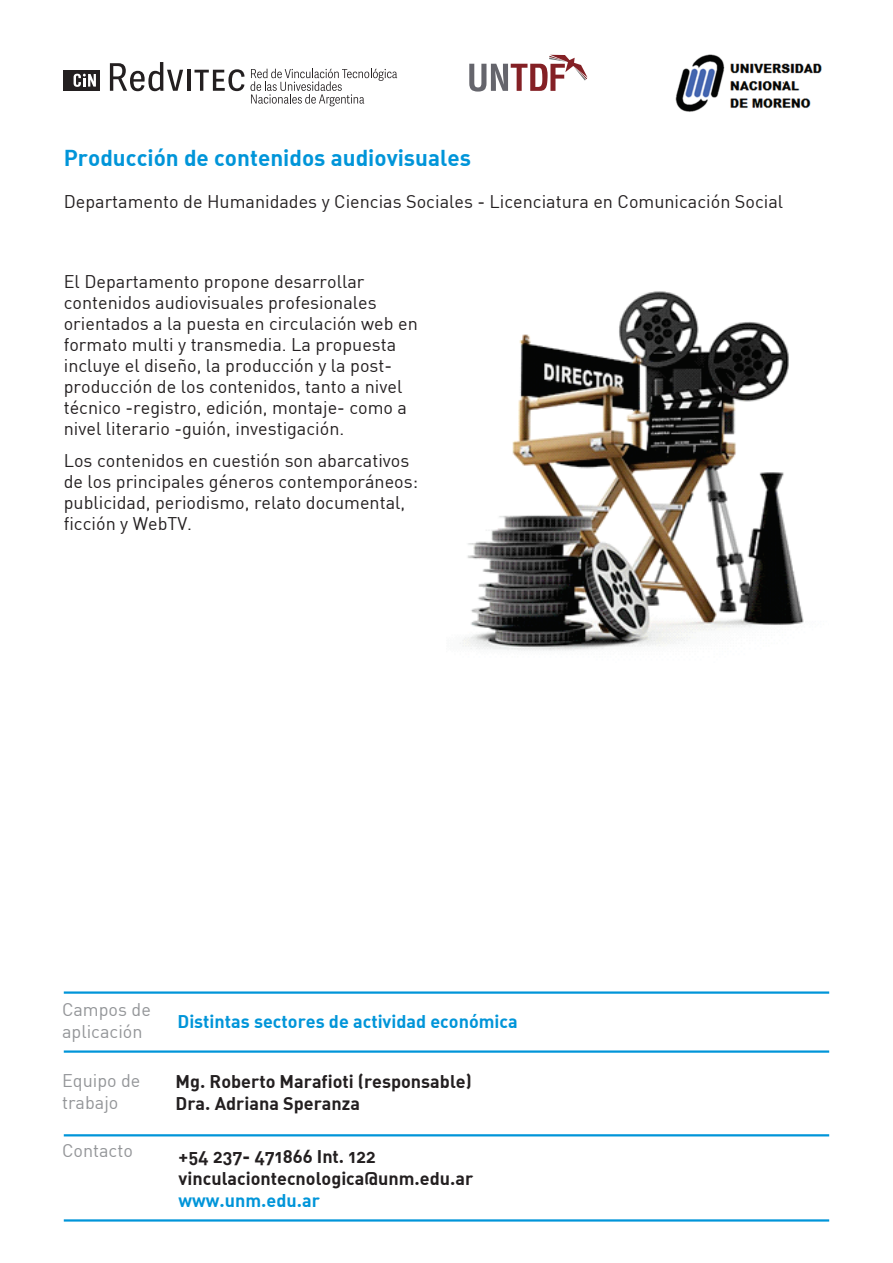
<style>
.page{position:relative;width:893px;height:1263px;background:#fff}
.page>*{position:absolute;margin:0;border:0;box-sizing:border-box;transform-origin:0 0}
.t1{font:22.5px "DIN Bold Alternate";color:#0095d9}
.t2{font:18px/21.1px "DIN";color:#231f20}
.t3{font:18px/22px "DIN Bold Alternate";color:#231f20}
.t4{font:18px "DIN Bold Alternate";color:#0095d9}
.t5{font:18px/21.8px "DIN";color:#939598}
</style>
<div class="page">
<div style="left:64px;top:70px;width:36px;height:21px;background:#231f20"></div>
<svg style="left:74px;top:74px;width:22px;height:13px"></svg>
<svg style="left:110px;top:62px;width:73px;height:29px"></svg>
<hr style="left:187px;top:70px;width:3px;height:21px;background:#231f20">
<svg style="left:194px;top:69px;width:203px;height:37px"></svg>
<svg style="left:469px;top:55px;width:118px;height:37px"></svg>
<img style="left:675px;top:54px;width:147px;height:58px">
<hr style="left:64px;top:1219px;width:765px;height:2px;background:#0095d9">
<hr style="left:64px;top:1134px;width:765px;height:2px;background:#0095d9">
<hr style="left:64px;top:991px;width:765px;height:3px;background:#0095d9">
<hr style="left:64px;top:1050px;width:765px;height:3px;background:#0095d9">
<img style="left:460px;top:291px;width:344px;height:360px">
<p class="t1" style="left:64px;top:143px;width:409px">Producción de contenidos audiovisuales</p>
<p class="t2" style="left:64px;top:190px;width:721px">Departamento de Humanidades y Ciencias Sociales - Licenciatura en Comunicación Social</p>
<p class="t2" style="left:64px;top:270px;width:355px">El Departamento propone desarrollar contenidos audiovisuales profesionales orientados a la puesta en circulación web en formato multi y transmedia. La propuesta incluye el diseño, la producción y la post&shy;producción de los contenidos, tanto a nivel técnico -registro, edición, montaje- como a nivel literario -guión, investigación.</p>
<p class="t2" style="left:64px;top:449px;width:356px">Los contenidos en cuestión son abarcativos de los principales géneros contemporáneos: publicidad, periodismo, relato documental, ficción y WebTV.</p>
<p class="t5" style="left:62px;top:998px;width:90px">Campos de aplicación</p>
<p class="t4" style="left:177px;top:1010px;width:342px">Distintas sectores de actividad económica</p>
<p class="t5" style="left:62px;top:1069px;width:80px">Equipo de trabajo</p>
<p class="t3" style="left:176px;top:1070px;width:298px">Mg. Roberto Marafioti (responsable)<br>Dra. Adriana Speranza</p>
<p class="t5" style="left:62px;top:1139px;width:72px">Contacto</p>
<p class="t3" style="left:179px;top:1145px;width:296px">+54 237- 471866 Int. 122 vinculaciontecnologica@unm.edu.ar</p>
<p class="t4" style="left:179px;top:1189px;width:143px">www.unm.edu.ar</p>
</div>
